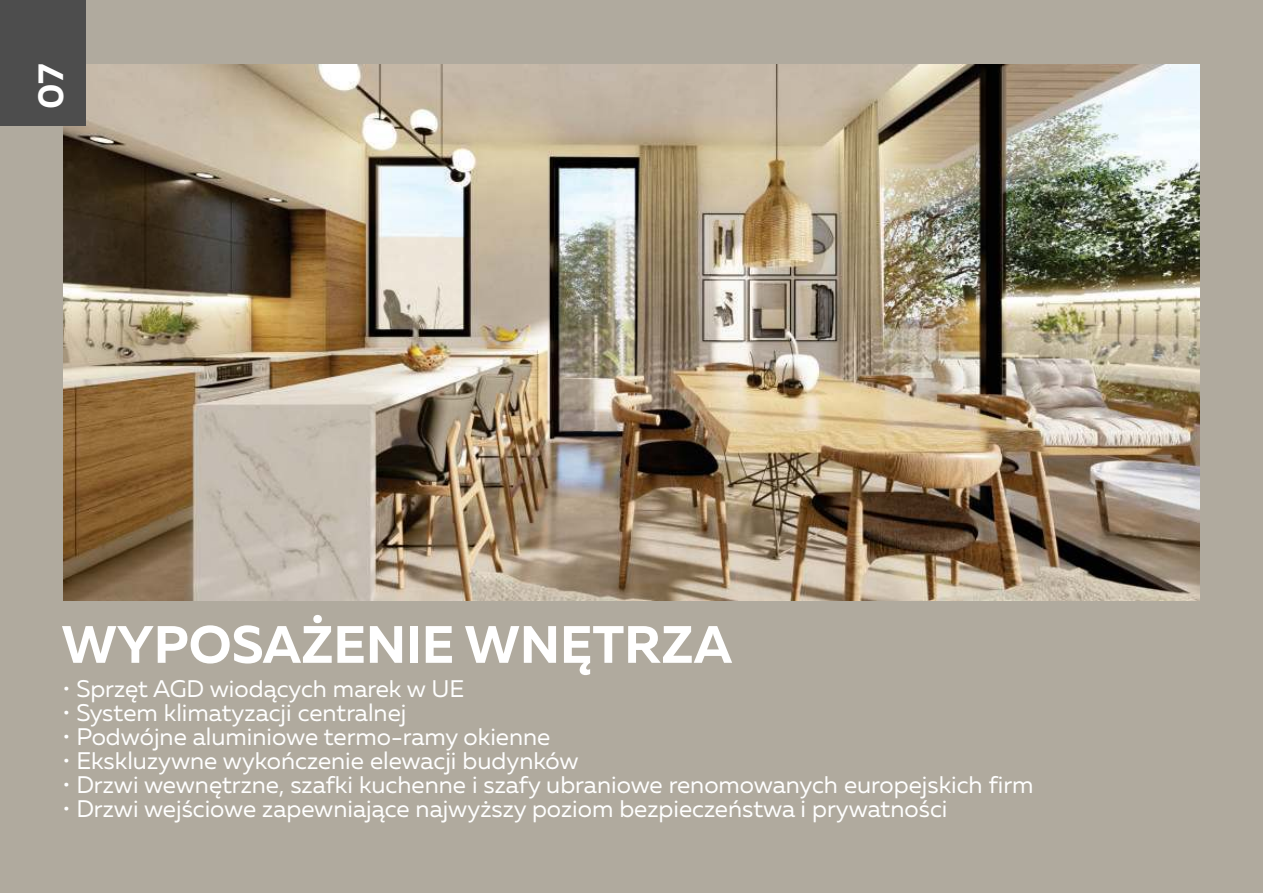
<style>
.page{position:relative;width:1263px;height:893px;background:#b0aa9e}
.page>*{position:absolute;margin:0;border:0;box-sizing:border-box;transform-origin:0 0}
.t1{font:700 52.5px "Muller";color:#fff}
.t2{font:700 36px "Muller";color:#fff}
.t3{font:24px "Muller";color:#fff}
</style>
<div class="page">
<img style="left:64px;top:64px;width:1135px;height:536px">
<div style="left:0;top:0;width:85px;height:126px;background:#4d4d4d"></div>
<h2 class="t2" style="left:28px;top:109px;width:47px;rotate:-90deg">07</h2>
<h1 class="t1" style="left:61px;top:612px;width:672px">WYPOSAŻENIE WNĘTRZA</h1>
<p class="t3" style="left:62px;top:674px;width:403px">• Sprzęt AGD wiodących marek w UE</p>
<p class="t3" style="left:62px;top:698px;width:346px">• System klimatyzacji centralnej</p>
<p class="t3" style="left:62px;top:722px;width:490px">• Podwójne aluminiowe termo-ramy okienne</p>
<p class="t3" style="left:62px;top:746px;width:518px">• Ekskluzywne wykończenie elewacji budynków</p>
<p class="t3" style="left:62px;top:770px;width:973px">• Drzwi wewnętrzne, szafki kuchenne i szafy ubraniowe renomowanych europejskich firm</p>
<p class="t3" style="left:62px;top:794px;width:886px">• Drzwi wejściowe zapewniające najwyższy poziom bezpieczeństwa i prywatności</p>
</div>
